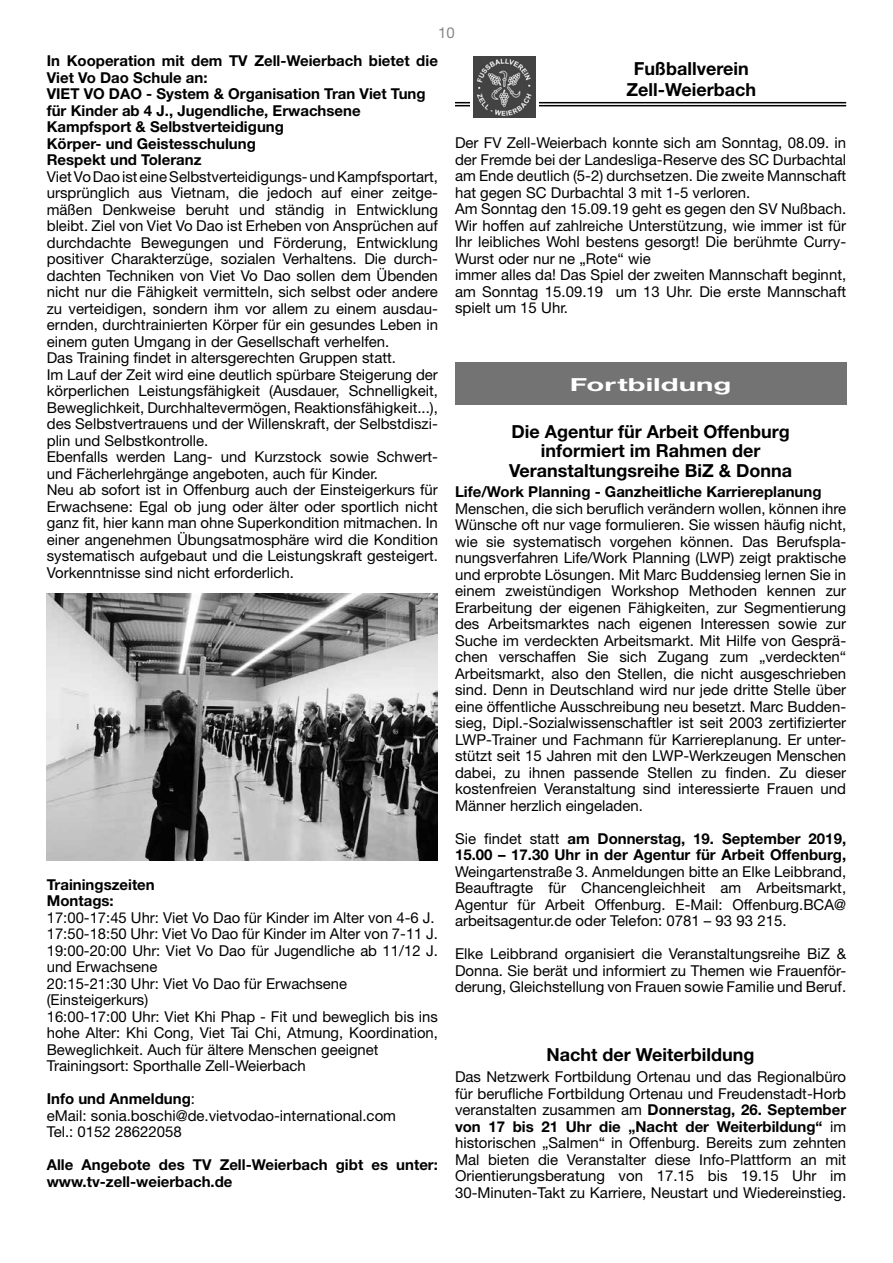
<style>
.page{position:relative;width:893px;height:1263px;background:#fff}
.page>*{position:absolute;margin:0;border:0;box-sizing:border-box;transform-origin:0 0}
.t1{font:700 18px/19.5px "Helvetica Neue LT Std";color:#000;text-align:center}
.t2{font:700 18px/21px "Helvetica Neue";color:#000;text-align:center}
.t3{font:700 18px "Helvetica Neue CE";color:#fff;scale:1.63 1}
.t4{font:15px/16.5px "Helvetica Neue LT Std";color:#000}
.t5{font:700 15px/16.5px "Helvetica Neue LT Std";color:#000}
.t6{font:15px "Helvetica Neue LT Std";color:#878787}
.s1{font-weight:700}
.s2{font-weight:400}
</style>
<div class="page">
<img style="left:47px;top:594px;width:391px;height:266px">
<hr style="left:455px;top:102px;width:391px;height:1px;background:#000">
<hr style="left:455px;top:105px;width:391px;height:1px;background:#000">
<div style="left:470px;top:55px;width:69px;height:64px;background:#fff"></div>
<img style="left:473px;top:56px;width:63px;height:62px">
<div style="left:455px;top:363px;width:391px;height:42px;background:#737373"></div>
<p class="t6" style="left:438px;top:24px;width:18px">10</p>
<p class="t5" style="left:47px;top:52px;width:393px">In Kooperation mit dem TV Zell-Weierbach bietet die Viet Vo Dao Schule an:<br>VIET VO DAO - System &amp; Organisation Tran Viet Tung für Kinder ab 4 J., Jugendliche, Erwachsene Kampfsport &amp; Selbstverteidigung<br>Körper- und Geistesschulung<br>Respekt und Toleranz</p>
<p class="t4" style="left:47px;top:168px;width:393px">Viet Vo Dao ist eine Selbstverteidigungs- und Kampfsportart, ursprünglich aus Vietnam, die jedoch auf einer zeitge&shy;mäßen Denkweise beruht und ständig in Entwicklung bleibt. Ziel von Viet Vo Dao ist Erheben von Ansprüchen auf durchdachte Bewegungen und Förderung, Entwicklung positiver Charakterzüge, sozialen Verhaltens. Die durch&shy;dachten Techniken von Viet Vo Dao sollen dem Übenden nicht nur die Fähigkeit vermitteln, sich selbst oder andere zu verteidigen, sondern ihm vor allem zu einem ausdau&shy;ernden, durchtrainierten Körper für ein gesundes Leben in einem guten Umgang in der Gesellschaft verhelfen.<br>Das Training findet in altersgerechten Gruppen statt.<br>Im Lauf der Zeit wird eine deutlich spürbare Steigerung der körperlichen Leistungsfähigkeit (Ausdauer, Schnelligkeit, Beweglichkeit, Durchhaltevermögen, Reaktionsfähigkeit...), des Selbstvertrauens und der Willenskraft, der Selbstdiszi&shy;plin und Selbstkontrolle.<br>Ebenfalls werden Lang- und Kurzstock sowie Schwert&shy;und Fächerlehrgänge angeboten, auch für Kinder.<br>Neu ab sofort ist in Offenburg auch der Einsteigerkurs für Erwachsene: Egal ob jung oder älter oder sportlich nicht ganz fit, hier kann man ohne Superkondition mitmachen. In einer angenehmen Übungsatmosphäre wird die Kondition systematisch aufgebaut und die Leistungskraft gesteigert.<br>Vorkenntnisse sind nicht erforderlich.</p>
<p class="t5" style="left:47px;top:876px;width:110px">Trainingszeiten<br>Montags:</p>
<p class="t4" style="left:47px;top:909px;width:393px">17:00-17:45 Uhr: Viet Vo Dao für Kinder im Alter von 4-6 J.<br>17:50-18:50 Uhr: Viet Vo Dao für Kinder im Alter von 7-11 J.<br>19:00-20:00 Uhr: Viet Vo Dao für Jugendliche ab 11/12 J. und Erwachsene<br>20:15-21:30 Uhr: Viet Vo Dao für Erwachsene (Einsteigerkurs)<br>16:00-17:00 Uhr: Viet Khi Phap - Fit und beweglich bis ins hohe Alter: Khi Cong, Viet Tai Chi, Atmung, Koordination, Beweglichkeit. Auch für ältere Menschen geeignet Trainingsort: Sporthalle Zell-Weierbach</p>
<p class="t4" style="left:47px;top:1091px;width:351px"><span class="s1">Info und Anmeldung</span>:<br>eMail: sonia.boschi@de.vietvodao-international.com<br>Tel.: 0152 28622058</p>
<p class="t5" style="left:47px;top:1156px;width:393px">Alle Angebote des TV Zell-Weierbach gibt es unter: www.tv-zell-weierbach.de</p>
<p class="t2" style="left:627px;top:58px;width:131px">Fußballverein<br>Zell-Weierbach</p>
<p class="t4" style="left:455px;top:135px;width:393px">Der FV Zell-Weierbach konnte sich am Sonntag, 08.09. in der Fremde bei der Landesliga-Reserve des SC Durbachtal am Ende deutlich (5-2) durchsetzen. Die zweite Mannschaft hat gegen SC Durbachtal 3 mit 1-5 verloren.<br>Am Sonntag den 15.09.19 geht es gegen den SV Nußbach.<br>Wir hoffen auf zahlreiche Unterstützung, wie immer ist für Ihr leibliches Wohl bestens gesorgt! Die berühmte Curry-Wurst oder nur ne „Rote“ wie<br>immer alles da! Das Spiel der zweiten Mannschaft beginnt, am Sonntag 15.09.19 um 13 Uhr. Die erste Mannschaft spielt um 15 Uhr.</p>
<p class="t3" style="left:570px;top:373px;width:101px">Fortbildung</p>
<p class="t1" style="left:509px;top:421px;width:285px">Die Agentur für Arbeit Offenburg informiert im Rahmen der<br>Veranstaltungsreihe BiZ &amp; Donna</p>
<p class="t5" style="left:455px;top:483px;width:368px">Life/Work Planning - Ganzheitliche Karriereplanung</p>
<p class="t4" style="left:455px;top:500px;width:393px;text-align:justify">Menschen, die sich beruflich verändern wollen, können ihre Wünsche oft nur vage formulieren. Sie wissen häufig nicht, wie sie systematisch vorgehen können. Das Berufspla&shy;nungsverfahren Life/Work Planning (LWP) zeigt praktische und erprobte Lösungen. Mit Marc Buddensieg lernen Sie in einem zweistündigen Workshop Methoden kennen zur Erarbeitung der eigenen Fähigkeiten, zur Segmentierung des Arbeitsmarktes nach eigenen Interessen sowie zur Suche im verdeckten Arbeitsmarkt. Mit Hilfe von Gesprä&shy;chen verschaffen Sie sich Zugang zum „verdeckten“ Arbeitsmarkt, also den Stellen, die nicht ausgeschrieben sind. Denn in Deutschland wird nur jede dritte Stelle über eine öffentliche Ausschreibung neu besetzt. Marc Budden&shy;sieg, Dipl.-Sozialwissenschaftler ist seit 2003 zertifizierter LWP-Trainer und Fachmann für Karriereplanung. Er unter&shy;stützt seit 15 Jahren mit den LWP-Werkzeugen Menschen dabei, zu ihnen passende Stellen zu finden. Zu dieser kostenfreien Veranstaltung sind interessierte Frauen und Männer herzlich eingeladen.</p>
<p class="t5" style="left:455px;top:830px;width:393px"><span class="s2">Sie findet statt</span> am Donnerstag, 19. September 2019,<br>15.00 – 17.30 Uhr in der Agentur für Arbeit Offenburg,</p>
<p class="t4" style="left:455px;top:863px;width:393px;text-align:justify">Weingartenstraße 3. Anmeldungen bitte an Elke Leibbrand, Beauftragte für Chancengleichheit am Arbeitsmarkt, Agentur für Arbeit Offenburg. E-Mail: Offenburg.BCA@ arbeitsagentur.de oder Telefon: 0781 – 93 93 215.</p>
<p class="t4" style="left:455px;top:946px;width:393px;text-align:justify">Elke Leibbrand organisiert die Veranstaltungsreihe BiZ &amp; Donna. Sie berät und informiert zu Themen wie Frauenför&shy;derung, Gleichstellung von Frauen sowie Familie und Beruf.</p>
<p class="t1" style="left:547px;top:1045px;width:209px">Nacht der Weiterbildung</p>
<p class="t4" style="left:455px;top:1068px;width:393px;text-align:justify">Das Netzwerk Fortbildung Ortenau und das Regionalbüro für berufliche Fortbildung Ortenau und Freudenstadt-Horb veranstalten zusammen am <span class="s1">Donnerstag, 26. September von 17 bis 21 Uhr die „Nacht der Weiterbildung“</span> im historischen „Salmen“ in Offenburg. Bereits zum zehnten Mal bieten die Veranstalter diese Info-Plattform an mit Orientierungsberatung von 17.15 bis 19.15 Uhr im 30-Minuten-Takt zu Karriere, Neustart und Wiedereinstieg.</p>
</div>
